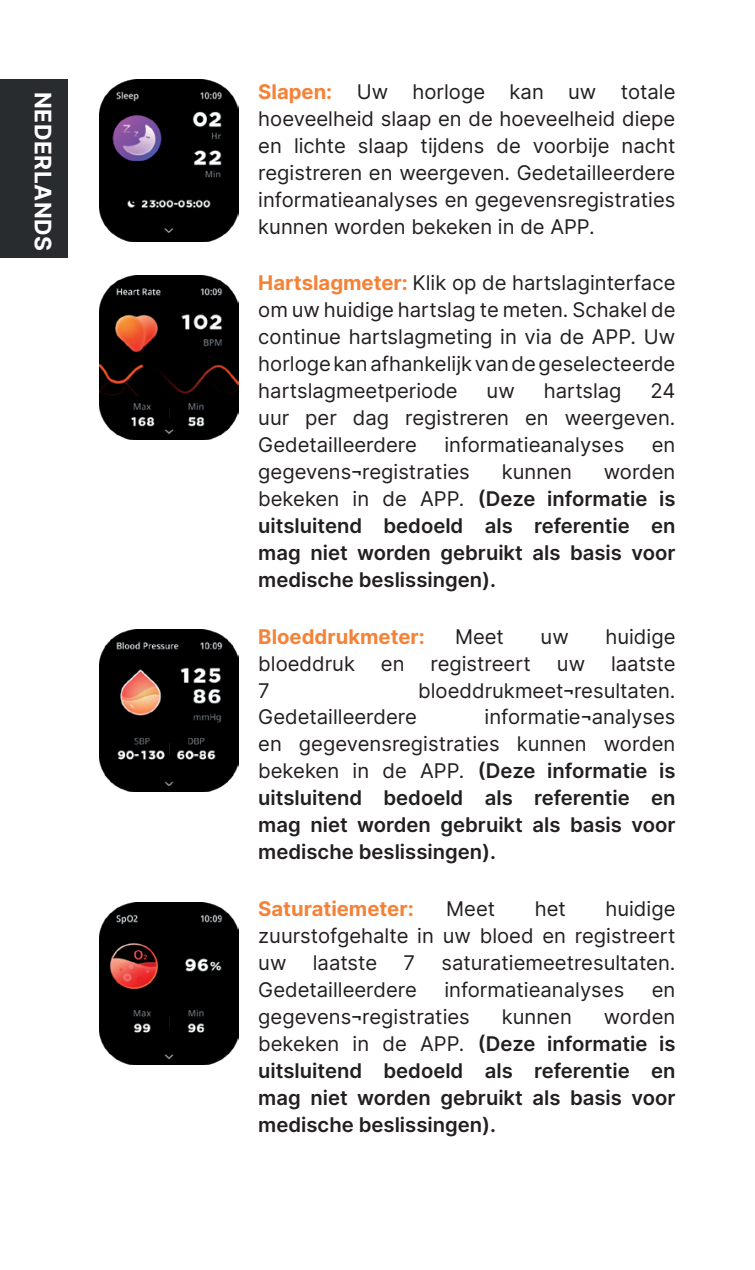
<style>
.page{position:relative;width:755px;height:1270px;background:#fff}
.page>*{position:absolute;margin:0;border:0;box-sizing:border-box;transform-origin:0 0}
.t1{font:700 22.75px "Inter";letter-spacing:.02em;color:#fff}
.t2{font:20.3px/26.9px "Inter";color:#231f20;text-align:justify}
.t3{font:600 20.3px/26.9px "Inter";color:#231f20;text-align:justify}
.t4{font:700 20.3px "Inter";color:#f48237}
.s1{font-weight:700;color:#f48237}
.s2{font-weight:400}
</style>
<div class="page">
<div style="left:0;top:79px;width:67px;height:179px;background:#292c2f"></div>
<img style="left:99px;top:79px;width:139px;height:162px">
<img style="left:99px;top:275px;width:139px;height:164px">
<img style="left:99px;top:630px;width:139px;height:162px">
<img style="left:99px;top:902px;width:139px;height:162px">
<p class="t1" style="left:60px;top:92px;width:160px;rotate:90deg">NEDERLANDS</p>
<p class="t2" style="left:258px;top:78px;width:418px"><span class="s1">Slapen:</span> Uw horloge kan uw totale hoeveelheid slaap en de hoeveelheid diepe en lichte slaap tijdens de voorbije nacht registreren en weergeven. Gedetailleerdere informatieanalyses en gegevensregistraties kunnen worden bekeken in de APP.</p>
<p class="t2" style="left:258px;top:269px;width:418px"><span class="s1">Hartslagmeter:</span> Klik op de hartslaginterface om uw huidige hartslag te meten. Schakel de continue hartslagmeting in via de APP. Uw horloge kan afhankelijk van de geselecteerde hartslagmeetperiode</p>
<p class="t2" style="left:258px;top:377px;width:418px;text-indent:392px">24 uur per dag registreren en weergeven.<br>Gedetailleerdere</p>
<p class="t2" style="left:486px;top:377px;width:30px">uw</p>
<p class="t2" style="left:543px;top:377px;width:79px">hartslag</p>
<p class="t2" style="left:444px;top:431px;width:181px">informatieanalyses</p>
<p class="t2" style="left:651px;top:431px;width:25px">en</p>
<p class="t2" style="left:258px;top:458px;width:213px">gegevens¬registraties</p>
<p class="t2" style="left:501px;top:458px;width:72px">kunnen</p>
<p class="t3" style="left:258px;top:458px;width:418px;text-indent:345px"><span class="s2">worden bekeken in de APP.</span> (Deze informatie is uitsluitend bedoeld als referentie en mag niet worden gebruikt als basis voor medische beslissingen).</p>
<p class="t4" style="left:258px;top:621px;width:168px">Bloeddrukmeter:</p>
<p class="t2" style="left:454px;top:622px;width:50px">Meet</p>
<p class="t2" style="left:540px;top:622px;width:30px">uw</p>
<p class="t2" style="left:605px;top:622px;width:71px">huidige</p>
<p class="t2" style="left:258px;top:649px;width:98px">bloeddruk</p>
<p class="t2" style="left:380px;top:649px;width:25px">en</p>
<p class="t2" style="left:430px;top:649px;width:102px">registreert</p>
<p class="t2" style="left:556px;top:649px;width:30px">uw</p>
<p class="t2" style="left:610px;top:649px;width:66px">laatste</p>
<p class="t2" style="left:258px;top:676px;width:13px">7</p>
<p class="t2" style="left:418px;top:676px;width:258px">bloeddrukmeet¬resultaten.</p>
<p class="t2" style="left:258px;top:703px;width:160px">Gedetailleerdere</p>
<p class="t3" style="left:258px;top:703px;width:418px;text-indent:226px"><span class="s2">informatie¬analyses en gegevensregistraties kunnen worden bekeken in de APP.</span> (Deze informatie is uitsluitend bedoeld als referentie en mag niet worden gebruikt als basis voor medische beslissingen).</p>
<p class="t4" style="left:258px;top:894px;width:157px">Saturatiemeter:</p>
<p class="t2" style="left:446px;top:895px;width:50px">Meet</p>
<p class="t2" style="left:534px;top:895px;width:33px">het</p>
<p class="t2" style="left:258px;top:895px;width:418px;text-indent:347px">huidige zuurstofgehalte in uw bloed en registreert uw</p>
<p class="t2" style="left:312px;top:948px;width:66px">laatste</p>
<p class="t2" style="left:403px;top:948px;width:13px">7</p>
<p class="t2" style="left:441px;top:948px;width:235px">saturatiemeetresultaten.</p>
<p class="t2" style="left:258px;top:975px;width:160px">Gedetailleerdere</p>
<p class="t2" style="left:444px;top:975px;width:181px">informatieanalyses</p>
<p class="t2" style="left:651px;top:975px;width:25px">en</p>
<p class="t2" style="left:258px;top:1002px;width:213px">gegevens¬registraties</p>
<p class="t2" style="left:501px;top:1002px;width:72px">kunnen</p>
<p class="t3" style="left:258px;top:1002px;width:418px;text-indent:345px"><span class="s2">worden bekeken in de APP.</span> (Deze informatie is uitsluitend bedoeld als referentie en mag niet worden gebruikt als basis voor medische beslissingen).</p>
</div>
